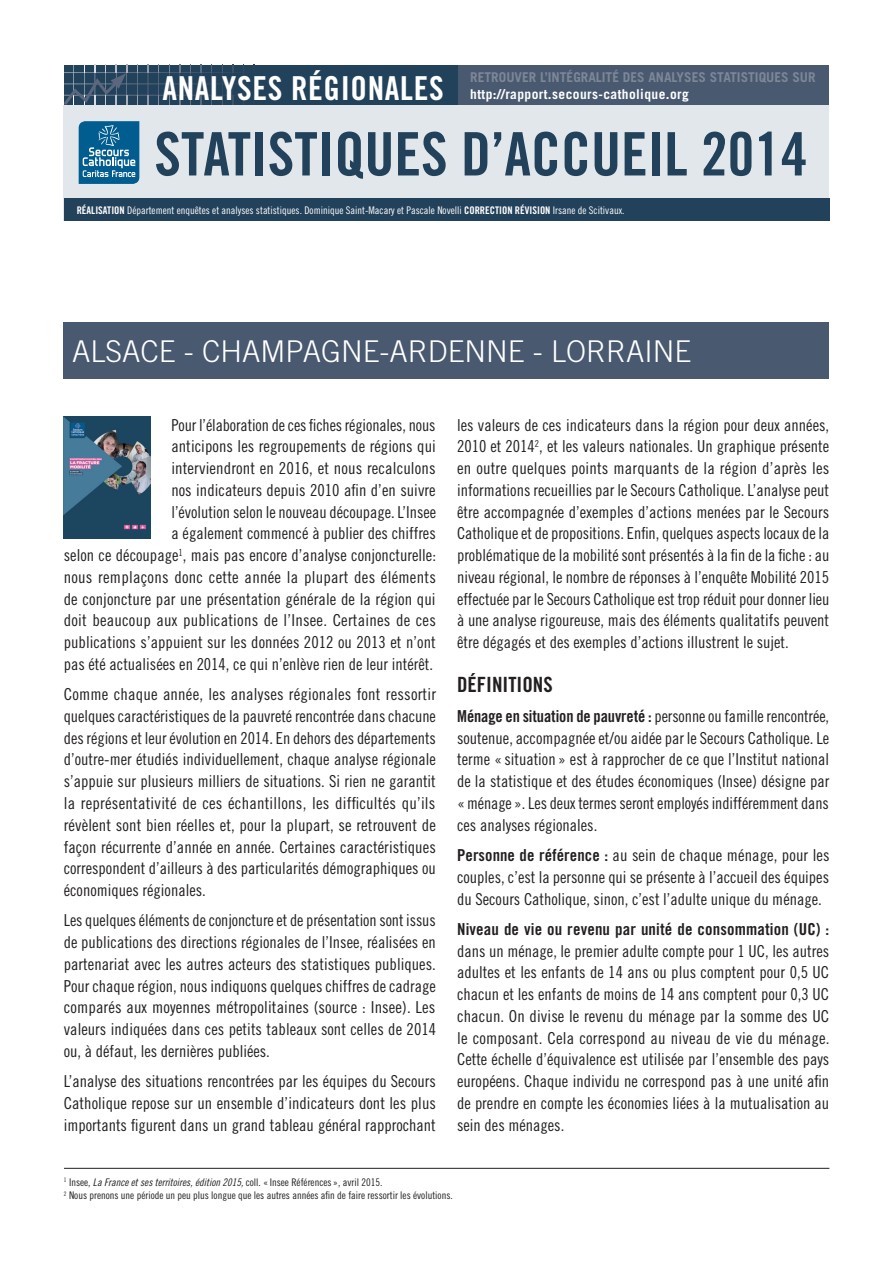
<style>
.page{position:relative;width:893px;height:1263px;background:#fff}
.page>*{position:absolute;margin:0;border:0;box-sizing:border-box;transform-origin:0 0}
.t1{font:60px "Trade Gothic Bold Cond Twenty";color:#22415a}
.t2{font:33px "Trade Gothic Bold Cond Twenty";letter-spacing:.02em;color:#fff}
.t3{font:300 30px "Trade Gothic";color:#fff}
.t4{font:21px "Trade Gothic Bold Cond Twenty";color:#231f20}
.t5{font:16.5px/21.8px "Trade Gothic Cond Eighteen";color:#231f20;text-align:justify}
.t6{font:16.5px "Trade Gothic Bold Cond Twenty";letter-spacing:.01em;color:#231f20}
.t7{font:700 13.5px "Trade Gothic";color:#7e8698}
.t8{font:700 13.5px "Trade Gothic";letter-spacing:.03em;color:#fff}
.t9{font:10.5px/13.5px "Trade Gothic Cond Eighteen";color:#231f20}
.t10{font:10.5px "Trade Gothic Cond Eighteen";color:#fff}
.s1{font-family:"Trade Gothic Bold Cond Twenty"}
.s2{font-family:"Trade Gothic Cond Eighteen"}
.s3{font-family:"Trade Gothic Cond Eighteen Obl"}
</style>
<div class="page">
<img style="left:64px;top:417px;width:86px;height:122px">
<div style="left:64px;top:323px;width:765px;height:56px;background:#485970"></div>
<div style="left:458px;top:65px;width:371px;height:40px;background:#485970"></div>
<div style="left:64px;top:65px;width:394px;height:40px;background:#22415a"></div>
<svg style="left:63px;top:64px;width:194px;height:44px"></svg>
<div style="left:64px;top:106px;width:765px;height:115px;background:#e1e7ea"></div>
<svg style="left:79px;top:121px;width:60px;height:63px;background:#2a77a1"></svg>
<div style="left:64px;top:199px;width:765px;height:22px;background:#22415a"></div>
<hr style="left:64px;top:1168px;width:765px;height:1px;background:#231f20">
<h2 class="t2" style="left:162px;top:68px;width:283px">ANALYSES RÉGIONALES</h2>
<p class="t7" style="left:470px;top:69px;width:347px">RETROUVER L’INTÉGRALITÉ DES ANALYSES STATISTIQUES SUR</p>
<p class="t8" style="left:470px;top:85px;width:220px">http://rapport.secours-catholique.org</p>
<h1 class="t1" style="left:154px;top:118px;width:655px">STATISTIQUES D’ACCUEIL 2014</h1>
<p class="t10" style="left:77px;top:204px;width:549px"><span class="s1">RÉALISATION</span> Département enquêtes et analyses statistiques. Dominique Saint-Macary et Pascale Novelli <span class="s1">CORRECTION RÉVISION</span> Irsane de Scitivaux.</p>
<h3 class="t3" style="left:72px;top:334px;width:620px">ALSACE - CHAMPAGNE-ARDENNE - LORRAINE</h3>
<p class="t5" style="left:64px;top:414px;width:374px;text-align:right">Pour l’élaboration de ces fiches régionales, nous<br>anticipons les regroupements de régions qui<br>interviendront en 2016, et nous recalculons<br>nos indicateurs depuis 2010 afin d’en suivre<br>l’évolution selon le nouveau découpage. L’Insee<br>a également commencé à publier des chiffres<br>selon ce découpage<sup>1</sup>, mais pas encore d’analyse conjoncturelle: nous remplaçons donc cette année la plupart des éléments de conjoncture par une présentation générale de la région qui doit beaucoup aux publications de l’Insee. Certaines de ces publications s’appuient sur les données 2012 ou 2013 et n’ont pas été actualisées en 2014, ce qui n’enlève rien de leur intérêt.</p>
<p class="t5" style="left:64px;top:683px;width:374px">Comme chaque année, les analyses régionales font ressortir quelques caractéristiques de la pauvreté rencontrée dans chacune des régions et leur évolution en 2014. En dehors des départements d’outre-mer étudiés individuellement, chaque analyse régionale s’appuie sur plusieurs milliers de situations. Si rien ne garantit la représentativité de ces échantillons, les difficultés qu’ils révèlent sont bien réelles et, pour la plupart, se retrouvent de façon récurrente d’année en année. Certaines caractéristiques correspondent d’ailleurs à des particularités démographiques ou économiques régionales.</p>
<p class="t5" style="left:64px;top:909px;width:374px">Les quelques éléments de conjoncture et de présentation sont issus de publications des directions régionales de l’Insee, réalisées en partenariat avec les autres acteurs des statistiques publiques.<br>Pour chaque région, nous indiquons quelques chiffres de cadrage comparés aux moyennes métropolitaines (source : Insee). Les valeurs indiquées dans ces petits tableaux sont celles de 2014 ou, à défaut, les dernières publiées.</p>
<p class="t5" style="left:64px;top:1070px;width:374px">L’analyse des situations rencontrées par les équipes du Secours Catholique repose sur un ensemble d’indicateurs dont les plus importants figurent dans un grand tableau général rapprochant</p>
<p class="t5" style="left:457px;top:414px;width:374px">les valeurs de ces indicateurs dans la région pour deux années, 2010 et 2014<sup>2</sup>, et les valeurs nationales. Un graphique présente en outre quelques points marquants de la région d’après les informations recueillies par le Secours Catholique. L’analyse peut être accompagnée d’exemples d’actions menées par le Secours Catholique et de propositions. Enfin, quelques aspects locaux de la problématique de la mobilité sont présentés à la fin de la fiche : au niveau régional, le nombre de réponses à l’enquête Mobilité 2015 effectuée par le Secours Catholique est trop réduit pour donner lieu à une analyse rigoureuse, mais des éléments qualitatifs peuvent être dégagés et des exemples d’actions illustrent le sujet.</p>
<p class="t4" style="left:457px;top:671px;width:97px">DÉFINITIONS</p>
<p class="t6" style="left:457px;top:706px;width:374px">Ménage en situation de pauvreté : <span class="s2">personne ou famille rencontrée,</span></p>
<p class="t5" style="left:457px;top:727px;width:374px">soutenue, accompagnée et/ou aidée par le Secours Catholique. Le terme « situation » est à rapprocher de ce que l’Institut national de la statistique et des études économiques (Insee) désigne par « ménage ». Les deux termes seront employés indifféremment dans ces analyses régionales.</p>
<p class="t5" style="left:457px;top:844px;width:374px"><span class="s1">Personne de référence :</span> au sein de chaque ménage, pour les couples, c’est la personne qui se présente à l’accueil des équipes du Secours Catholique, sinon, c’est l’adulte unique du ménage.</p>
<p class="t6" style="left:457px;top:919px;width:374px">Niveau de vie ou revenu par unité de consommation (UC) :</p>
<p class="t5" style="left:457px;top:939px;width:374px">dans un ménage, le premier adulte compte pour 1 UC, les autres adultes et les enfants de 14 ans ou plus comptent pour 0,5 UC chacun et les enfants de moins de 14 ans comptent pour 0,3 UC chacun. On divise le revenu du ménage par la somme des UC le composant. Cela correspond au niveau de vie du ménage.<br>Cette échelle d’équivalence est utilisée par l’ensemble des pays européens. Chaque individu ne correspond pas à une unité afin de prendre en compte les économies liées à la mutualisation au sein des ménages.</p>
<p class="t9" style="left:64px;top:1175px;width:390px"><sup>1</sup> Insee, <span class="s3">La France et ses territoires, édition 2015,</span> coll. « Insee Références », avril 2015.<br><sup>2</sup> Nous prenons une période un peu plus longue que les autres années afin de faire ressortir les évolutions.</p>
</div>
